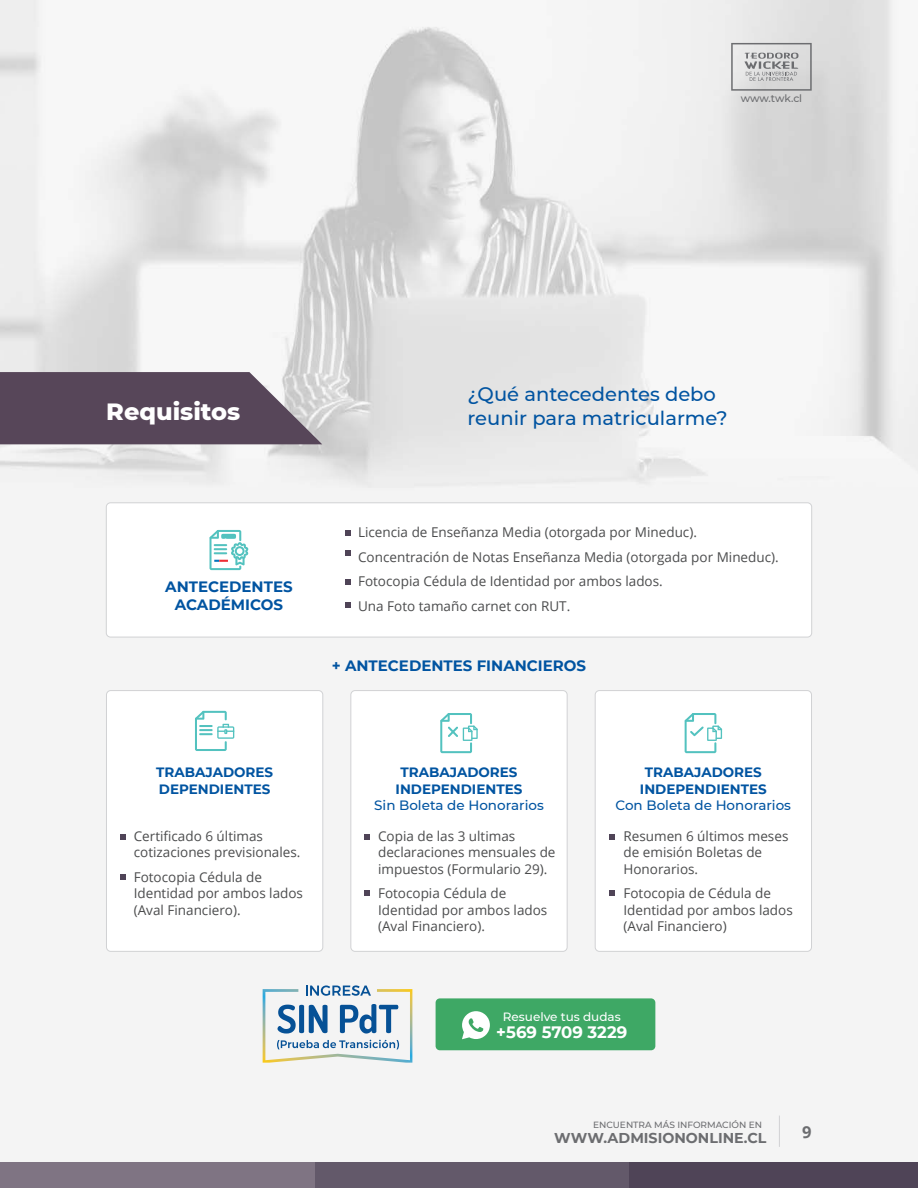
<style>
.page{position:relative;width:918px;height:1188px;background:#fff}
.page>*{position:absolute;margin:0;border:0;box-sizing:border-box;transform-origin:0 0}
.t1{font:800 24px "Montserrat";color:#fff}
.t2{font:500 19.5px/23.4px "Montserrat";color:#0154a1}
.t3{font:700 16.5px "Montserrat";color:#fff}
.t4{font:700 16.5px "Open Sans";color:#6c6d70}
.t5{font:700 15px "Montserrat";color:#0154a1}
.t6{font:700 14.25px "Montserrat";color:#6c6d70}
.t7{font:13.5px/16.2px "Open Sans";color:#4b4c4d}
.t8{font:700 13.5px "Montserrat";color:#0154a1}
.t9{font:500 13.5px "Montserrat";color:#0154a1}
.t10{font:500 12px "Montserrat";color:#fff}
.t11{font:500 10.5px "Montserrat";letter-spacing:-.01em;color:#6c6d70}
.t12{font:500 9px "Montserrat";color:#6c6d70}
</style>
<div class="page">
<img style="left:0;top:0;width:918px;height:1162px">
<svg style="left:731px;top:43px;width:81px;height:48px;background:#c6c7c7"></svg>
<hr style="left:779px;top:1116px;width:1px;height:31px;background:#d1d2d4">
<div style="left:629px;top:1162px;width:289px;height:26px;background:#4f4457"></div>
<div style="left:314px;top:1162px;width:315px;height:26px;background:#63596a"></div>
<div style="left:0;top:1162px;width:314px;height:26px;background:#7f7483"></div>
<div style="left:106px;top:691px;width:217px;height:260px;background:#fff;border-radius:4px"></div>
<div style="left:106px;top:690px;width:217px;height:262px;border:1px solid #d1d2d4;border-radius:4px"></div>
<div style="left:351px;top:691px;width:216px;height:260px;background:#fff;border-radius:4px"></div>
<div style="left:351px;top:690px;width:216px;height:262px;border:1px solid #d1d2d4;border-radius:4px"></div>
<div style="left:595px;top:691px;width:217px;height:260px;background:#fff;border-radius:4px"></div>
<div style="left:595px;top:690px;width:217px;height:262px;border:1px solid #d1d2d4;border-radius:4px"></div>
<div style="left:106px;top:503px;width:706px;height:134px;background:#fff;border-radius:4px"></div>
<div style="left:106px;top:503px;width:706px;height:134px;border:1px solid #d1d2d4;border-radius:4px"></div>
<svg style="left:0;top:372px;width:322px;height:72px;background:#665767"></svg>
<svg style="left:195px;top:711px;width:39px;height:40px"></svg>
<svg style="left:440px;top:713px;width:38px;height:40px"></svg>
<svg style="left:685px;top:713px;width:37px;height:40px"></svg>
<svg style="left:210px;top:530px;width:39px;height:40px"></svg>
<svg style="left:121px;top:835px;width:5px;height:5px"></svg>
<svg style="left:121px;top:875px;width:5px;height:5px"></svg>
<svg style="left:364px;top:835px;width:6px;height:5px"></svg>
<svg style="left:364px;top:891px;width:6px;height:5px"></svg>
<svg style="left:610px;top:835px;width:5px;height:5px"></svg>
<svg style="left:610px;top:891px;width:5px;height:5px"></svg>
<svg style="left:346px;top:550px;width:5px;height:5px"></svg>
<svg style="left:346px;top:530px;width:5px;height:6px"></svg>
<svg style="left:346px;top:579px;width:5px;height:5px"></svg>
<svg style="left:346px;top:603px;width:5px;height:5px"></svg>
<svg style="left:263px;top:985px;width:149px;height:78px"></svg>
<div style="left:436px;top:998px;width:219px;height:52px;background:#3ea865;border-radius:4px"></div>
<svg style="left:462px;top:1011px;width:28px;height:28px"></svg>
<p class="t11" style="left:741px;top:91px;width:63px">www.twk.cl</p>
<p class="t1" style="left:106px;top:394px;width:136px">Requisitos</p>
<p class="t2" style="left:468px;top:382px;width:262px">¿Qué antecedentes debo reunir para matricularme?</p>
<p class="t5" style="left:165px;top:576px;width:129px">ANTECEDENTES</p>
<p class="t5" style="left:175px;top:594px;width:110px">ACADÉMICOS</p>
<p class="t7" style="left:358px;top:524px;width:340px">Licencia de Enseñanza Media (otorgada por Mineduc).</p>
<p class="t7" style="left:358px;top:548px;width:422px">Concentración de Notas Enseñanza Media (otorgada por Mineduc).</p>
<p class="t7" style="left:358px;top:573px;width:306px">Fotocopia Cédula de Identidad por ambos lados.</p>
<p class="t7" style="left:358px;top:598px;width:214px">Una Foto tamaño carnet con RUT.</p>
<p class="t5" style="left:332px;top:655px;width:256px">+ ANTECEDENTES FINANCIEROS</p>
<p class="t8" style="left:156px;top:763px;width:119px">TRABAJADORES</p>
<p class="t8" style="left:159px;top:779px;width:113px">DEPENDIENTES</p>
<p class="t7" style="left:134px;top:828px;width:168px">Certificado 6 últimas cotizaciones previsionales.</p>
<p class="t7" style="left:134px;top:869px;width:171px">Fotocopia Cédula de<br>Identidad por ambos lados (Aval Financiero).</p>
<p class="t8" style="left:400px;top:763px;width:119px">TRABAJADORES</p>
<p class="t8" style="left:396px;top:779px;width:128px">INDEPENDIENTES</p>
<p class="t9" style="left:374px;top:796px;width:171px">Sin Boleta de Honorarios</p>
<p class="t7" style="left:378px;top:828px;width:179px">Copia de las 3 ultimas declaraciones mensuales de impuestos (Formulario 29).</p>
<p class="t7" style="left:378px;top:885px;width:171px">Fotocopia Cédula de<br>Identidad por ambos lados (Aval Financiero).</p>
<p class="t8" style="left:645px;top:763px;width:119px">TRABAJADORES</p>
<p class="t8" style="left:640px;top:779px;width:128px">INDEPENDIENTES</p>
<p class="t9" style="left:616px;top:796px;width:177px">Con Boleta de Honorarios</p>
<p class="t7" style="left:624px;top:828px;width:166px">Resumen 6 últimos meses de emisión Boletas de<br>Honorarios.</p>
<p class="t7" style="left:624px;top:885px;width:171px">Fotocopia de Cédula de<br>Identidad por ambos lados (Aval Financiero)</p>
<p class="t10" style="left:503px;top:1009px;width:120px">Resuelve tus dudas</p>
<p class="t3" style="left:496px;top:1020px;width:132px">+569 5709 3229</p>
<p class="t12" style="left:593px;top:1119px;width:171px">ENCUENTRA MÁS INFORMACIÓN EN</p>
<p class="t6" style="left:554px;top:1128px;width:214px">WWW.ADMISIONONLINE.CL</p>
<p class="t4" style="left:802px;top:1120px;width:11px">9</p>
</div>
